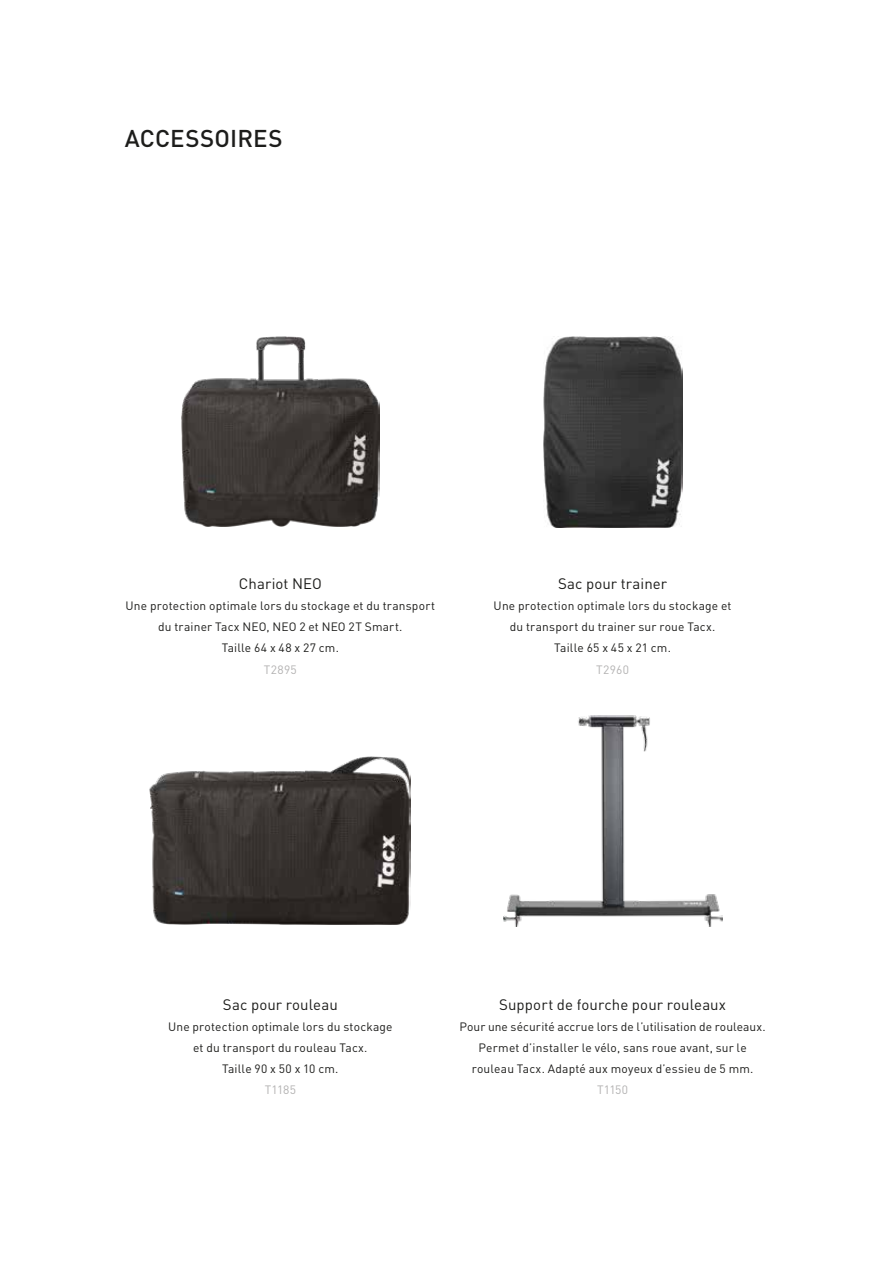
<style>
.page{position:relative;width:893px;height:1263px;background:#fff}
.page>*{position:absolute;margin:0;border:0;box-sizing:border-box;transform-origin:0 0}
.t1{font:500 24px "DIN Pro";letter-spacing:.01em;color:#1d1d1b}
.t2{font:15px "DIN Pro";letter-spacing:.005em;color:#1d1d1b}
.t3{font:12px/21px "DIN Pro";letter-spacing:.015em;color:#1d1d1b;text-align:center}
.t4{font:12px "DIN Pro";letter-spacing:.025em;color:#b3b2b2}
</style>
<div class="page">
<img style="left:150px;top:756px;width:261px;height:169px">
<img style="left:503px;top:716px;width:219px;height:210px">
<img style="left:182px;top:337px;width:197px;height:189px">
<img style="left:543px;top:337px;width:139px;height:190px">
<h1 class="t1" style="left:125px;top:122px;width:159px">ACCESSOIRES</h1>
<p class="t2" style="left:239px;top:574px;width:84px">Chariot NEO</p>
<p class="t3" style="left:126px;top:595px;width:311px">Une protection optimale lors du stockage et du transport du trainer Tacx NEO, NEO 2 et NEO 2T Smart.<br>Taille 64 x 48 x 27 cm.</p>
<p class="t4" style="left:264px;top:661px;width:35px">T2895</p>
<p class="t4" style="left:596px;top:661px;width:34px">T2960</p>
<p class="t2" style="left:558px;top:574px;width:111px">Sac pour trainer</p>
<p class="t3" style="left:494px;top:595px;width:239px">Une protection optimale lors du stockage et du transport du trainer sur roue Tacx.<br>Taille 65 x 45 x 21 cm.</p>
<p class="t2" style="left:223px;top:995px;width:116px">Sac pour rouleau</p>
<p class="t3" style="left:168px;top:1016px;width:226px">Une protection optimale lors du stockage et du transport du rouleau Tacx.<br>Taille 90 x 50 x 10 cm.</p>
<p class="t2" style="left:499px;top:995px;width:228px">Support de fourche pour rouleaux</p>
<p class="t3" style="left:459px;top:1016px;width:308px">Pour une sécurité accrue lors de l’utilisation de rouleaux.<br>Permet d’installer le vélo, sans roue avant, sur le rouleau Tacx. Adapté aux moyeux d’essieu de 5 mm.</p>
<p class="t4" style="left:265px;top:1082px;width:33px">T1185</p>
<p class="t4" style="left:597px;top:1082px;width:33px">T1150</p>
</div>
